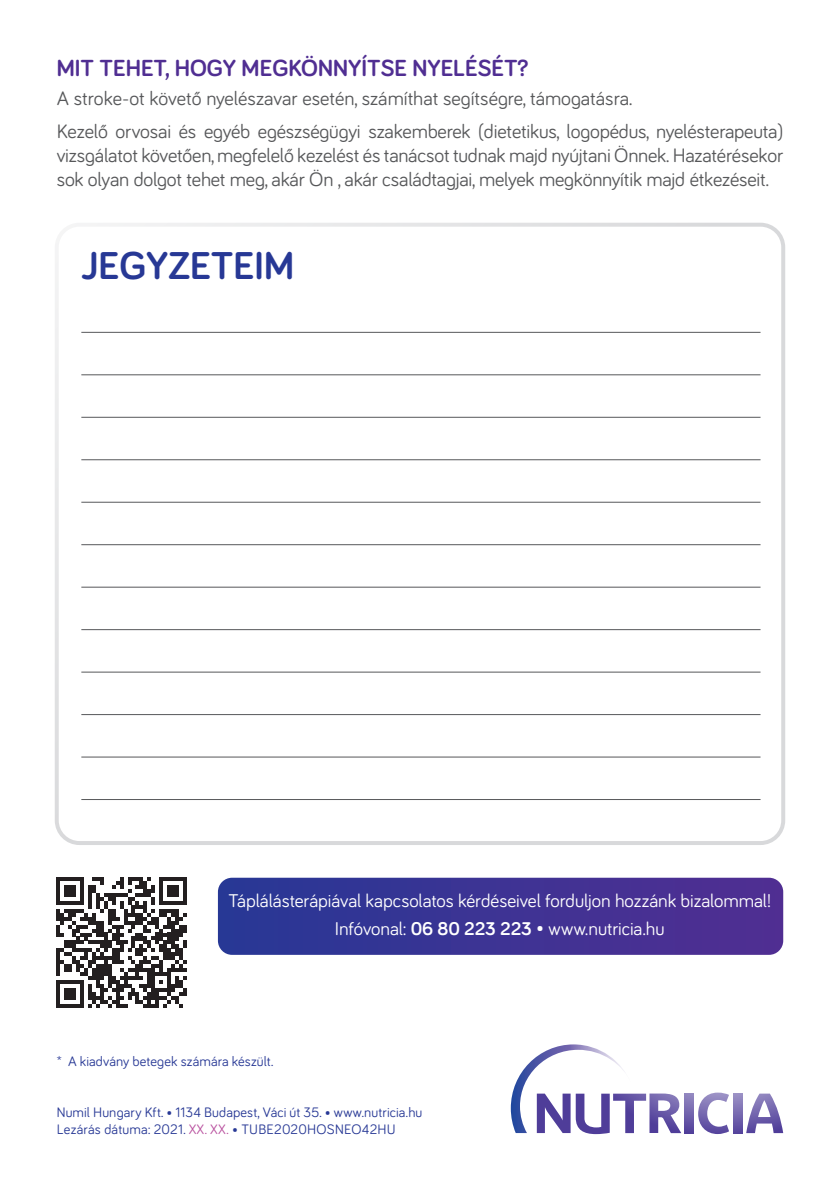
<style>
.page{position:relative;width:840px;height:1191px;background:#fff}
.page>*{position:absolute;margin:0;border:0;box-sizing:border-box;transform-origin:0 0}
.t1{font:700 40px "Bariol";color:#273895}
.t2{font:700 24px "Bariol";color:#502e92}
.t3{font:20px/32.4px "Bariol";letter-spacing:-.01em;color:#57585a}
.t4{font:19px/28px "Bariol";letter-spacing:-.005em;color:#fff;text-align:center}
.t5{font:14.2px/17px "Bariol";letter-spacing:.01em;color:#273895}
.s1{font-weight:700}
.s2{color:#b9519f}
</style>
<div class="page">
<div style="left:55px;top:223px;width:729px;height:622px;border:4px solid #b2b3b7;border-radius:23px"></div>
<hr style="left:81px;top:332px;width:679px;height:1px;background:#57585a">
<hr style="left:81px;top:374px;width:679px;height:1px;background:#57585a">
<hr style="left:81px;top:417px;width:679px;height:1px;background:#57585a">
<hr style="left:81px;top:459px;width:679px;height:1px;background:#57585a">
<hr style="left:81px;top:502px;width:679px;height:1px;background:#57585a">
<hr style="left:81px;top:544px;width:679px;height:1px;background:#57585a">
<hr style="left:81px;top:586px;width:679px;height:1px;background:#57585a">
<hr style="left:81px;top:629px;width:679px;height:1px;background:#57585a">
<hr style="left:81px;top:671px;width:679px;height:1px;background:#57585a">
<hr style="left:81px;top:714px;width:679px;height:1px;background:#57585a">
<hr style="left:81px;top:756px;width:679px;height:1px;background:#57585a">
<hr style="left:81px;top:799px;width:679px;height:1px;background:#57585a">
<svg style="left:733px;top:1093px;width:8px;height:40px"></svg>
<svg style="left:746px;top:1093px;width:36px;height:40px"></svg>
<svg style="left:698px;top:1092px;width:30px;height:42px"></svg>
<svg style="left:684px;top:1093px;width:9px;height:40px"></svg>
<svg style="left:510px;top:1044px;width:171px;height:90px"></svg>
<svg style="left:56px;top:877px;width:131px;height:130px"></svg>
<svg style="left:218px;top:877px;width:564px;height:78px;background:#3f3595"></svg>
<p class="t2" style="left:57px;top:51px;width:473px">MIT TEHET, HOGY MEGKÖNNYÍTSE NYELÉSÉT?</p>
<p class="t3" style="left:57px;top:81px;width:727px">A stroke-ot követő nyelészavar esetén, számíthat segítségre, támogatásra.<br>Kezelő orvosai és egyéb egészségügyi szakemberek (dietetikus, logopédus, nyelésterapeuta)</p>
<p class="t3" style="left:57px;top:142px;width:727px;line-height:24px">vizsgálatot követően, megfelelő kezelést és tanácsot tudnak majd nyújtani Önnek. Hazatérésekor sok olyan dolgot tehet meg, akár Ön , akár családtagjai, melyek megkönnyítik majd étkezéseit.</p>
<h1 class="t1" style="left:81px;top:238px;width:214px">JEGYZETEIM</h1>
<p class="t4" style="left:228px;top:886px;width:543px">Táplálásterápiával kapcsolatos kérdéseivel forduljon hozzánk bizalommal!<br>Infóvonal: <span class="s1">06 80 223 223</span> • www.nutricia.hu</p>
<p class="t5" style="left:57px;top:1052px;width:218px">* A kiadvány betegek számára készült.</p>
<p class="t5" style="left:57px;top:1103px;width:367px">Numil Hungary Kft. • 1134 Budapest, Váci út 35. • www.nutricia.hu<br>Lezárás dátuma: 2021. <span class="s2">XX. XX.</span> • TUBE2020HOSNEO42HU</p>
</div>
